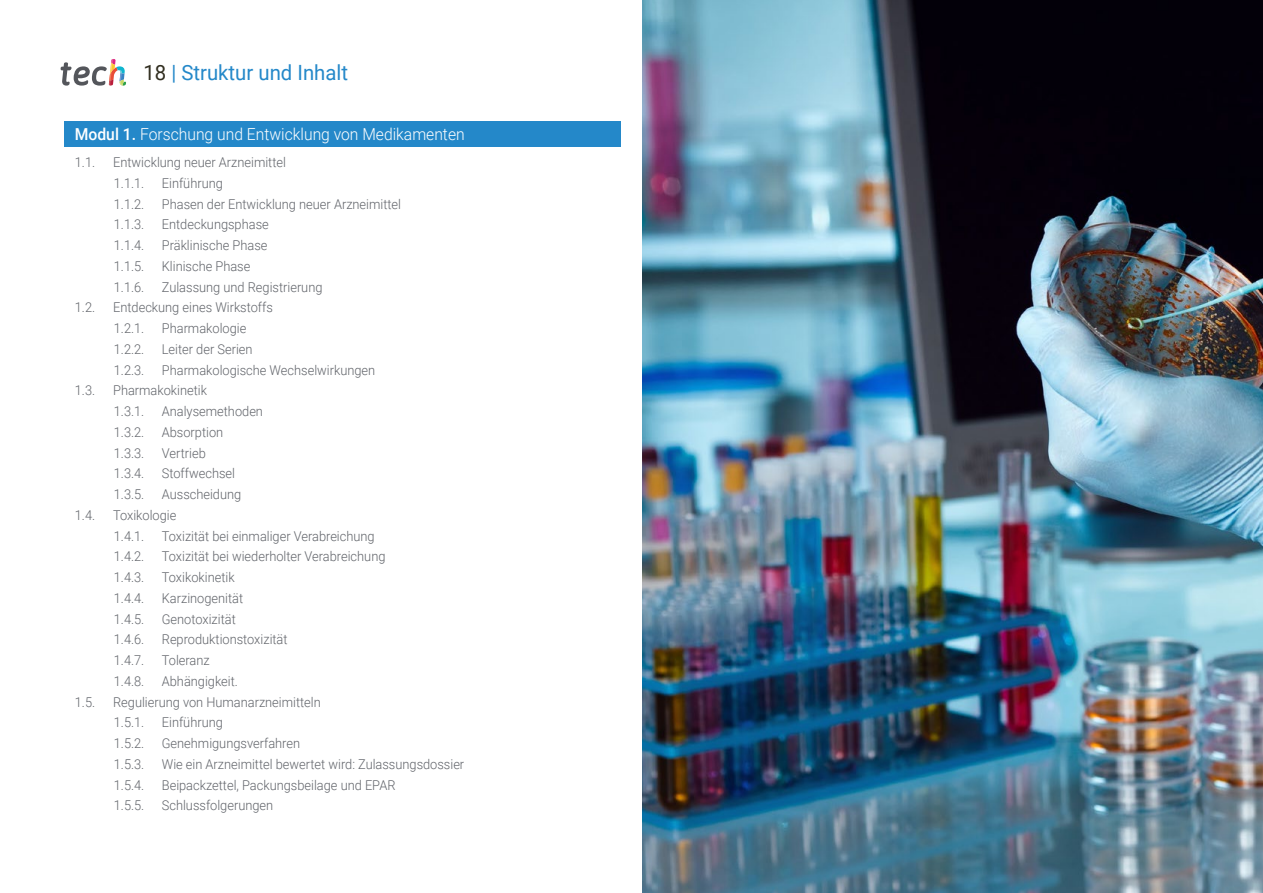
<style>
.page{position:relative;width:1263px;height:893px;background:#fff}
.page>*{position:absolute;margin:0;border:0;box-sizing:border-box;transform-origin:0 0}
.t1{font:21px "Roboto";color:#2488c9}
.t2{font:300 16.5px "Roboto";color:#fff;scale:.95 1}
.t3{font:300 13.5px/20.7px "Roboto";color:#61646a;scale:.95 1}
.s1{color:#312e20}
.s2{font-weight:500}
</style>
<div class="page">
<div style="left:64px;top:121px;width:557px;height:25px;background:#2488c9"></div>
<svg style="left:61px;top:59px;width:65px;height:27px"></svg>
<img style="left:642px;top:0;width:621px;height:893px">
<h1 class="t1" style="left:144px;top:57px;width:206px"><span class="s1">18</span> | Struktur und Inhalt</h1>
<p class="t2" style="left:75px;top:123px;width:412px"><span class="s2">Modul 1.</span> Forschung und Entwicklung von Medikamenten</p>
<p class="t3" style="left:75px;top:151px;width:23px">1.1.</p>
<p class="t3" style="left:113px;top:151px;width:184px">Entwicklung neuer Arzneimittel<br>1.1.1.</p>
<p class="t3" style="left:162px;top:172px;width:66px">Einführung</p>
<p class="t3" style="left:114px;top:193px;width:34px">1.1.2.</p>
<p class="t3" style="left:162px;top:193px;width:253px">Phasen der Entwicklung neuer Arzneimittel</p>
<p class="t3" style="left:114px;top:214px;width:34px">1.1.3.</p>
<p class="t3" style="left:162px;top:214px;width:114px">Entdeckungsphase</p>
<p class="t3" style="left:114px;top:234px;width:34px">1.1.4.</p>
<p class="t3" style="left:162px;top:234px;width:113px">Präklinische Phase</p>
<p class="t3" style="left:114px;top:255px;width:34px">1.1.5.</p>
<p class="t3" style="left:162px;top:255px;width:95px">Klinische Phase</p>
<p class="t3" style="left:114px;top:276px;width:34px">1.1.6.</p>
<p class="t3" style="left:162px;top:276px;width:171px">Zulassung und Registrierung</p>
<p class="t3" style="left:75px;top:297px;width:23px">1.2.</p>
<p class="t3" style="left:113px;top:297px;width:170px">Entdeckung eines Wirkstoffs<br>1.2.1.</p>
<p class="t3" style="left:162px;top:317px;width:90px">Pharmakologie</p>
<p class="t3" style="left:114px;top:338px;width:34px">1.2.2.</p>
<p class="t3" style="left:162px;top:338px;width:97px">Leiter der Serien</p>
<p class="t3" style="left:114px;top:359px;width:34px">1.2.3.</p>
<p class="t3" style="left:162px;top:359px;width:226px">Pharmakologische Wechselwirkungen</p>
<p class="t3" style="left:75px;top:380px;width:23px">1.3.</p>
<p class="t3" style="left:113px;top:380px;width:100px">Pharmakokinetik<br>1.3.1.</p>
<p class="t3" style="left:162px;top:400px;width:108px">Analysemethoden</p>
<p class="t3" style="left:114px;top:421px;width:34px">1.3.2.</p>
<p class="t3" style="left:162px;top:421px;width:66px">Absorption</p>
<p class="t3" style="left:114px;top:442px;width:34px">1.3.3.</p>
<p class="t3" style="left:162px;top:442px;width:48px">Vertrieb</p>
<p class="t3" style="left:114px;top:463px;width:34px">1.3.4.</p>
<p class="t3" style="left:162px;top:463px;width:79px">Stoffwechsel</p>
<p class="t3" style="left:114px;top:483px;width:34px">1.3.5.</p>
<p class="t3" style="left:162px;top:483px;width:85px">Ausscheidung</p>
<p class="t3" style="left:75px;top:504px;width:23px">1.4.</p>
<p class="t3" style="left:113px;top:504px;width:68px">Toxikologie<br>1.4.1.</p>
<p class="t3" style="left:162px;top:525px;width:226px">Toxizität bei einmaliger Verabreichung</p>
<p class="t3" style="left:114px;top:546px;width:34px">1.4.2.</p>
<p class="t3" style="left:162px;top:546px;width:237px">Toxizität bei wiederholter Verabreichung</p>
<p class="t3" style="left:114px;top:566px;width:34px">1.4.3.</p>
<p class="t3" style="left:162px;top:566px;width:78px">Toxikokinetik</p>
<p class="t3" style="left:114px;top:587px;width:34px">1.4.4.</p>
<p class="t3" style="left:162px;top:587px;width:87px">Karzinogenität</p>
<p class="t3" style="left:114px;top:608px;width:34px">1.4.5.</p>
<p class="t3" style="left:162px;top:608px;width:79px">Genotoxizität</p>
<p class="t3" style="left:114px;top:629px;width:34px">1.4.6.</p>
<p class="t3" style="left:162px;top:629px;width:134px">Reproduktionstoxizität</p>
<p class="t3" style="left:114px;top:649px;width:34px">1.4.7.</p>
<p class="t3" style="left:162px;top:649px;width:52px">Toleranz</p>
<p class="t3" style="left:114px;top:670px;width:34px">1.4.8.</p>
<p class="t3" style="left:162px;top:670px;width:82px">Abhängigkeit.</p>
<p class="t3" style="left:75px;top:691px;width:23px">1.5.</p>
<p class="t3" style="left:113px;top:691px;width:220px">Regulierung von Humanarzneimitteln<br>1.5.1.</p>
<p class="t3" style="left:162px;top:712px;width:66px">Einführung</p>
<p class="t3" style="left:114px;top:732px;width:34px">1.5.2.</p>
<p class="t3" style="left:162px;top:732px;width:147px">Genehmigungsverfahren</p>
<p class="t3" style="left:114px;top:753px;width:34px">1.5.3.</p>
<p class="t3" style="left:162px;top:753px;width:320px">Wie ein Arzneimittel bewertet wird: Zulassungsdossier</p>
<p class="t3" style="left:114px;top:774px;width:34px">1.5.4.</p>
<p class="t3" style="left:162px;top:774px;width:247px">Beipackzettel, Packungsbeilage und EPAR</p>
<p class="t3" style="left:114px;top:795px;width:34px">1.5.5.</p>
<p class="t3" style="left:162px;top:795px;width:119px">Schlussfolgerungen</p>
</div>
